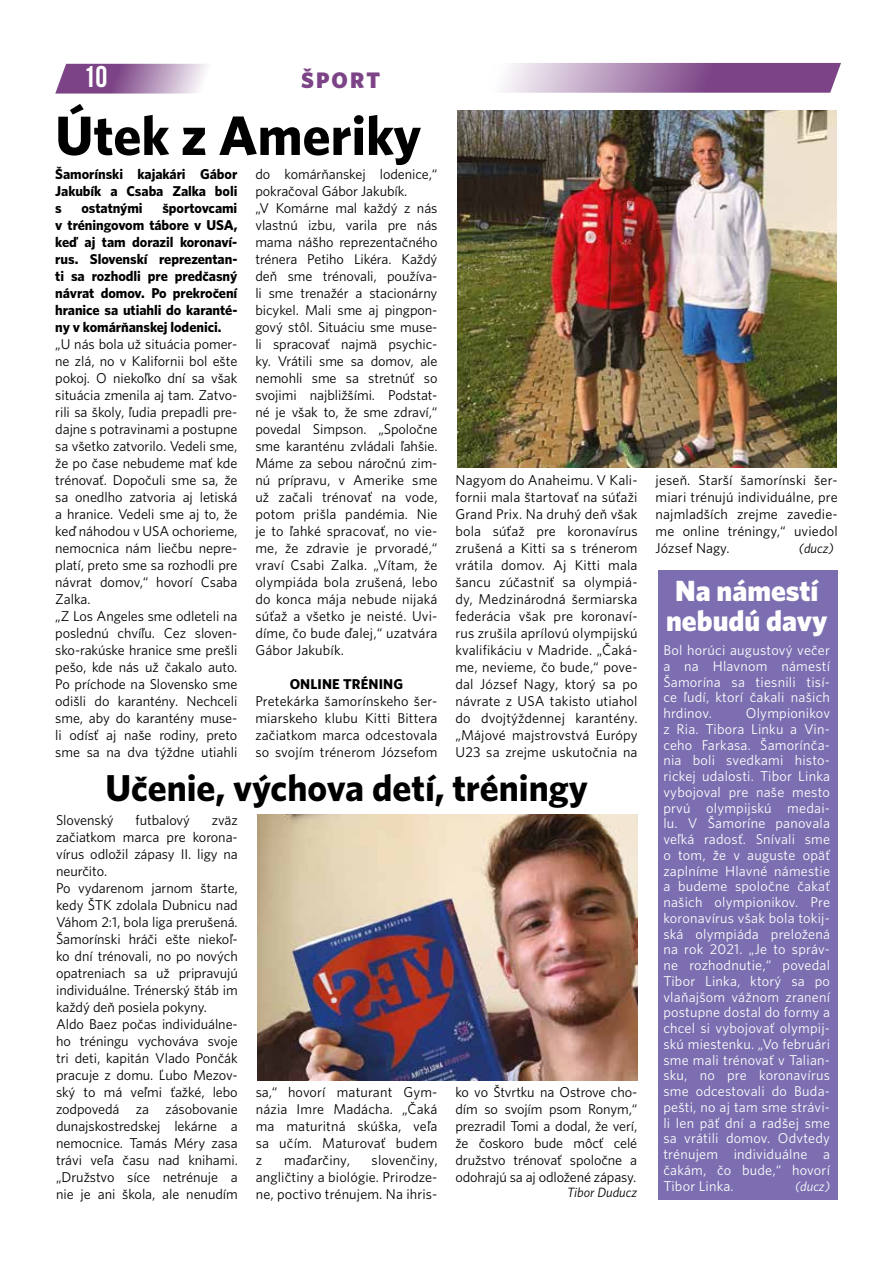
<style>
.page{position:relative;width:893px;height:1263px;background:#fff}
.page>*{position:absolute;margin:0;border:0;box-sizing:border-box;transform-origin:0 0}
.t1{font:55.5px "Whitney CE Bold";color:#000}
.t2{font:37.5px "Whitney CE Bold";color:#000}
.t3{font:30px "Bebas Neue";color:#fff}
.t4{font:29.25px/30px "Whitney CE Black";color:#fff;text-align:center}
.t5{font:22.5px "Whitney CE Black";letter-spacing:.1em;color:#7c4486}
.t6{font:14.25px/17px "Whitney C Ebook";letter-spacing:-.005em;color:#000;text-align:justify}
.t7{font:14.25px/15.8px "Whitney C Ebook";letter-spacing:.015em;color:#fff;text-align:justify}
.t8{font:14.25px/17px "Whitney CE Bold";letter-spacing:-.005em;color:#000;text-align:justify}
.t9{font:italic 13.5px "Whitney C Ebook";color:#000}
.t10{font:italic 13.5px "Whitney C Ebook";color:#fff}
</style>
<div class="page">
<svg style="left:55px;top:64px;width:152px;height:30px;background:#a985b0"></svg>
<svg style="left:502px;top:63px;width:339px;height:30px;background:#a57fac"></svg>
<div style="left:658px;top:570px;width:180px;height:629px;background:#7c6eb0"></div>
<img style="left:457px;top:111px;width:380px;height:357px">
<img style="left:258px;top:814px;width:380px;height:266px">
<h3 class="t3" style="left:84px;top:60px;width:25px">10</h3>
<h3 class="t5" style="left:301px;top:66px;width:81px">ŠPORT</h3>
<h1 class="t1" style="left:55px;top:103px;width:368px">Útek z Ameriky</h1>
<p class="t8" style="left:55px;top:165px;width:184px">Šamorínski kajakári Gábor Jakubík a Csaba Zalka boli s</p>
<p class="t6" style="left:255px;top:165px;width:184px;text-align:left">do komárňanskej lodenice,“ pokračoval Gábor Jakubík.<br>„V Komárne mal každý z nás vlastnú izbu, varila pre nás mama nášho reprezentačného trénera Petiho Likéra. Každý deň sme trénovali, používa&shy;li sme trenažér a stacionárny bicykel. Mali sme aj pingpon&shy;gový stôl. Situáciu sme muse&shy;li spracovať najmä psychic&shy;ky. Vrátili sme sa domov, ale nemohli sme sa stretnúť so svojimi najbližšími. Podstat&shy;né je však to, že sme zdraví,“ povedal Simpson. „Spoločne sme karanténu zvládali ľahšie.<br>Máme za sebou náročnú zim&shy;nú prípravu, v Amerike sme už začali trénovať na vode, potom prišla pandémia. Nie je to ľahké spracovať, no vie&shy;me, že zdravie je prvoradé,“ vraví Csabi Zalka. „Vítam, že olympiáda bola zrušená, lebo do konca mája nebude nijaká súťaž a všetko je neisté. Uvi&shy;díme, čo bude ďalej,“ uzatvára<br>Gábor Jakubík.</p>
<p class="t8" style="left:290px;top:675px;width:115px">ONLINE TRÉNING</p>
<p class="t6" style="left:255px;top:693px;width:184px">Pretekárka šamorínskeho šer&shy;miarskeho klubu Kitti Bittera začiatkom marca odcestovala so svojím trénerom Józsefom</p>
<p class="t8" style="left:55px;top:199px;width:184px;text-indent:107px">športovcami v tréningovom tábore v USA, keď aj tam dorazil koronaví&shy;rus. Slovenskí reprezentan&shy;ti sa rozhodli pre predčasný návrat domov. Po prekročení hranice sa utiahli do karanté&shy;ny v komárňanskej lodenici.</p>
<p class="t6" style="left:55px;top:335px;width:184px;text-align:left">„U nás bola už situácia pomer&shy;ne zlá, no v Kalifornii bol ešte pokoj. O niekoľko dní sa však situácia zmenila aj tam. Zatvo&shy;rili sa školy, ľudia prepadli pre&shy;dajne s potravinami a postupne sa všetko zatvorilo. Vedeli sme, že po čase nebudeme mať kde trénovať. Dopočuli sme sa, že sa onedlho zatvoria aj letiská a hranice. Vedeli sme aj to, že keď náhodou v USA ochorieme, nemocnica nám liečbu nepre&shy;platí, preto sme sa rozhodli pre návrat domov,“ hovorí Csaba<br>Zalka.<br>„Z Los Angeles sme odleteli na poslednú chvíľu. Cez sloven&shy;sko-rakúske hranice sme prešli pešo, kde nás už čakalo auto.<br>Po príchode na Slovensko sme odišli do karantény. Nechceli sme, aby do karantény muse&shy;li odísť aj naše rodiny, preto sme sa na dva týždne utiahli</p>
<p class="t8" style="left:82px;top:199px;width:63px">ostatnými</p>
<p class="t6" style="left:455px;top:472px;width:184px">Nagyom do Anaheimu. V Kali&shy;fornii mala štartovať na súťaži Grand Prix. Na druhý deň však bola súťaž pre koronavírus zrušená a Kitti sa s trénerom vrátila domov. Aj Kitti mala šancu zúčastniť sa olympiá&shy;dy, Medzinárodná šermiarska federácia však pre koronaví&shy;rus zrušila aprílovú olympijskú kvalifikáciu v Madride. „Čaká&shy;me, nevieme, čo bude,“ pove&shy;dal József Nagy, ktorý sa po návrate z USA takisto utiahol do dvojtýždennej karantény. „Májové majstrovstvá Európy U23 sa zrejme uskutočnia na</p>
<p class="t6" style="left:656px;top:472px;width:184px">jeseň. Starší šamorínski šer&shy;miari trénujú individuálne, pre najmladších zrejme zavedie&shy;me online tréningy,“ uviedol József Nagy.</p>
<p class="t9" style="left:799px;top:540px;width:36px">(ducz)</p>
<h3 class="t4" style="left:666px;top:574px;width:163px">Na námestí nebudú davy</h3>
<p class="t7" style="left:663px;top:642px;width:168px">Bol horúci augustový večer a na Hlavnom námestí Šamorína sa tiesnili tisí&shy;ce ľudí, ktorí čakali našich hrdinov.</p>
<p class="t7" style="left:663px;top:705px;width:168px;text-indent:83px">Olympionikov z Ria. Tibora Linku a Vin&shy;ceho Farkasa. Šamorínča&shy;nia boli svedkami histo&shy;rickej udalosti. Tibor Linka vybojoval pre naše mesto prvú olympijskú medai&shy;lu. V Šamoríne panovala veľká radosť. Snívali sme o tom, že v auguste opäť zaplníme Hlavné námestie a budeme spoločne čakať našich olympionikov. Pre koronavírus však bola tokij&shy;ská olympiáda preložená na rok 2021. „Je to správ&shy;ne rozhodnutie,“ povedal Tibor Linka, ktorý sa po vlaňajšom vážnom zranení postupne dostal do formy a chcel si vybojovať olympij&shy;skú miestenku. „Vo februári sme mali trénovať v Talian&shy;sku, no pre koronavírus sme odcestovali do Buda&shy;pešti, no aj tam sme strávi&shy;li len päť dní a radšej sme sa vrátili domov. Odvtedy trénujem individuálne a čakám, čo bude,“ hovorí Tibor Linka.</p>
<h2 class="t2" style="left:105px;top:765px;width:484px">Učenie, výchova detí, tréningy</h2>
<p class="t6" style="left:56px;top:811px;width:59px">Slovenský</p>
<p class="t6" style="left:136px;top:811px;width:56px">futbalový</p>
<p class="t6" style="left:56px;top:811px;width:183px;text-align:left;text-indent:156px">zväz začiatkom marca pre korona&shy;vírus odložil zápasy II. ligy na neurčito.<br>Po vydarenom jarnom štarte, kedy ŠTK zdolala Dubnicu nad<br>Váhom 2:1, bola liga prerušená.<br>Šamorínski hráči ešte niekoľ&shy;ko dní trénovali, no po nových opatreniach sa už pripravujú individuálne. Trénerský štáb im každý deň posiela pokyny.<br>Aldo Baez počas individuálne&shy;ho tréningu vychováva svoje tri deti, kapitán Vlado Pončák pracuje z domu. Ľubo Mezov&shy;ský to má veľmi ťažké, lebo zodpovedá za zásobovanie dunajskostredskej lekárne a nemocnice. Tamás Méry zasa trávi veľa času nad knihami. „Družstvo síce netrénuje a nie je ani škola, ale nenudím</p>
<p class="t6" style="left:455px;top:1084px;width:183px">ko vo Štvrtku na Ostrove cho&shy;dím so svojím psom Ronym,“ prezradil Tomi a dodal, že verí, že čoskoro bude môcť celé družstvo trénovať spoločne a odohrajú sa aj odložené zápasy.</p>
<p class="t9" style="left:567px;top:1185px;width:71px">Tibor Duducz</p>
<p class="t6" style="left:256px;top:1084px;width:183px">sa,“ hovorí maturant Gym&shy;názia Imre Madácha. „Čaká ma maturitná skúška, veľa sa učím. Maturovať budem z</p>
<p class="t6" style="left:256px;top:1152px;width:183px;text-indent:116px">slovenčiny, angličtiny a biológie. Prirodze&shy;ne, poctivo trénujem. Na ihris-</p>
<p class="t6" style="left:284px;top:1152px;width:67px">maďarčiny,</p>
<p class="t10" style="left:795px;top:1178px;width:36px">(ducz)</p>
</div>
